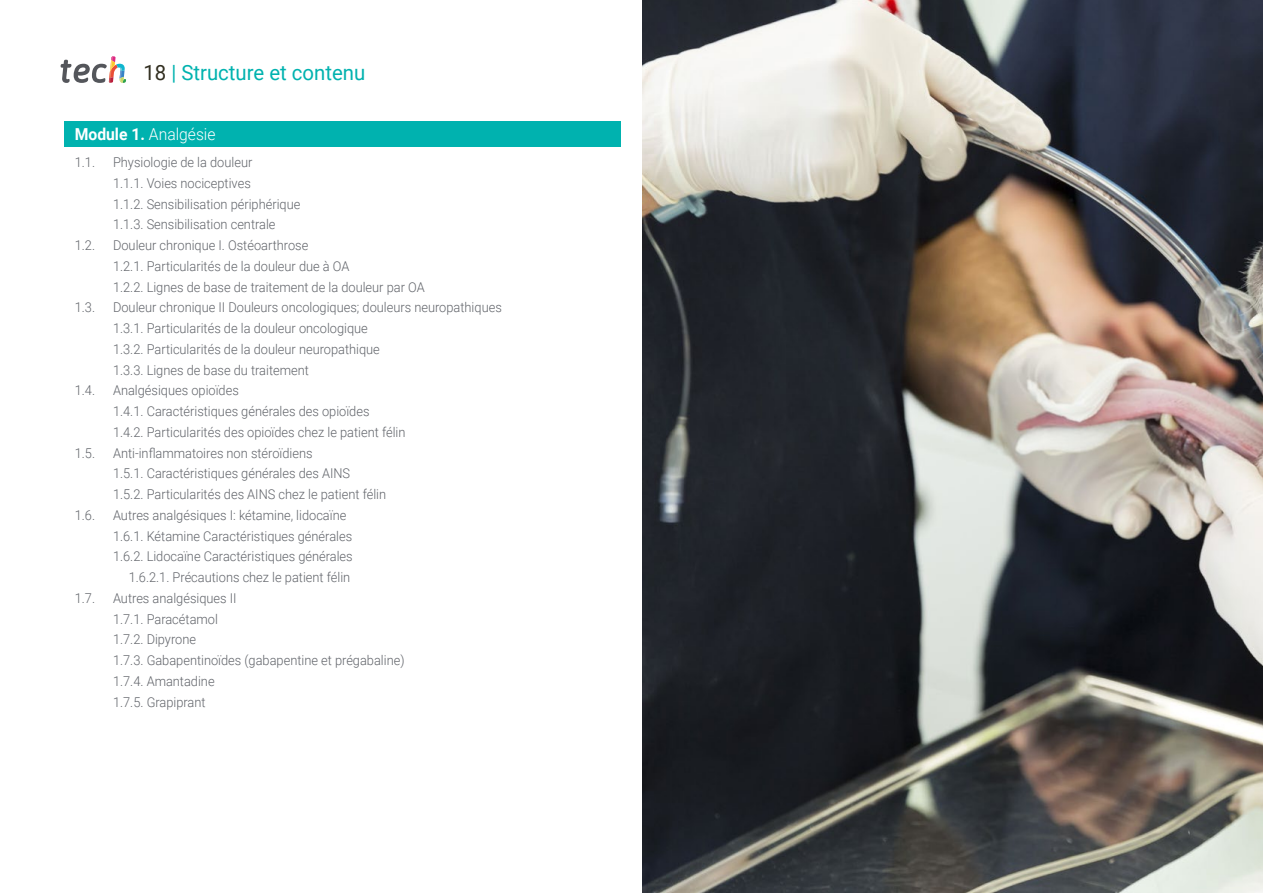
<style>
.page{position:relative;width:1263px;height:893px;background:#fff}
.page>*{position:absolute;margin:0;border:0;box-sizing:border-box;transform-origin:0 0}
.t1{font:21px "Roboto";color:#00b2af}
.t2{font:300 16.5px "Roboto";color:#fff;scale:.95 1}
.t3{font:300 13.5px/20.7px "Roboto";color:#61646a;scale:.95 1}
.s1{color:#312e20}
.s2{font-weight:700}
</style>
<div class="page">
<div style="left:64px;top:121px;width:557px;height:25px;background:#00b2af"></div>
<svg style="left:61px;top:56px;width:65px;height:27px"></svg>
<img style="left:642px;top:0;width:621px;height:893px">
<h1 class="t1" style="left:144px;top:57px;width:223px"><span class="s1">18</span> | Structure et contenu</h1>
<p class="t2" style="left:75px;top:123px;width:150px"><span class="s2">Module 1.</span> Analgésie</p>
<p class="t3" style="left:75px;top:151px;width:23px">1.1.</p>
<p class="t3" style="left:113px;top:151px;width:199px">Physiologie de la douleur<br>1.1.1. Voies nociceptives<br>1.1.2. Sensibilisation périphérique<br>1.1.3. Sensibilisation centrale</p>
<p class="t3" style="left:75px;top:234px;width:23px">1.2.</p>
<p class="t3" style="left:113px;top:234px;width:330px">Douleur chronique I. Ostéoarthrose<br>1.2.1. Particularités de la douleur due à OA<br>1.2.2. Lignes de base de traitement de la douleur par OA</p>
<p class="t3" style="left:75px;top:297px;width:23px">1.3.</p>
<p class="t3" style="left:113px;top:297px;width:411px">Douleur chronique II Douleurs oncologiques; douleurs neuropathiques 1.3.1. Particularités de la douleur oncologique<br>1.3.2. Particularités de la douleur neuropathique<br>1.3.3. Lignes de base du traitement</p>
<p class="t3" style="left:75px;top:380px;width:23px">1.4.</p>
<p class="t3" style="left:113px;top:380px;width:309px">Analgésiques opioïdes<br>1.4.1. Caractéristiques générales des opioïdes<br>1.4.2. Particularités des opioïdes chez le patient félin</p>
<p class="t3" style="left:75px;top:442px;width:23px">1.5.</p>
<p class="t3" style="left:113px;top:442px;width:289px">Anti-inflammatoires non stéroïdiens<br>1.5.1. Caractéristiques générales des AINS<br>1.5.2. Particularités des AINS chez le patient félin</p>
<p class="t3" style="left:75px;top:504px;width:23px">1.6.</p>
<p class="t3" style="left:113px;top:504px;width:247px">Autres analgésiques I: kétamine, lidocaïne</p>
<p class="t3" style="left:113px;top:525px;width:253px">1.6.1. Kétamine Caractéristiques générales</p>
<p class="t3" style="left:113px;top:546px;width:254px">1.6.2. Lidocaïne Caractéristiques générales</p>
<p class="t3" style="left:129px;top:566px;width:235px">1.6.2.1. Précautions chez le patient félin</p>
<p class="t3" style="left:75px;top:587px;width:23px">1.7.</p>
<p class="t3" style="left:113px;top:587px;width:308px">Autres analgésiques II<br>1.7.1. Paracétamol<br>1.7.2. Dipyrone<br>1.7.3. Gabapentinoïdes (gabapentine et prégabaline)<br>1.7.4. Amantadine<br>1.7.5. Grapiprant</p>
</div>
